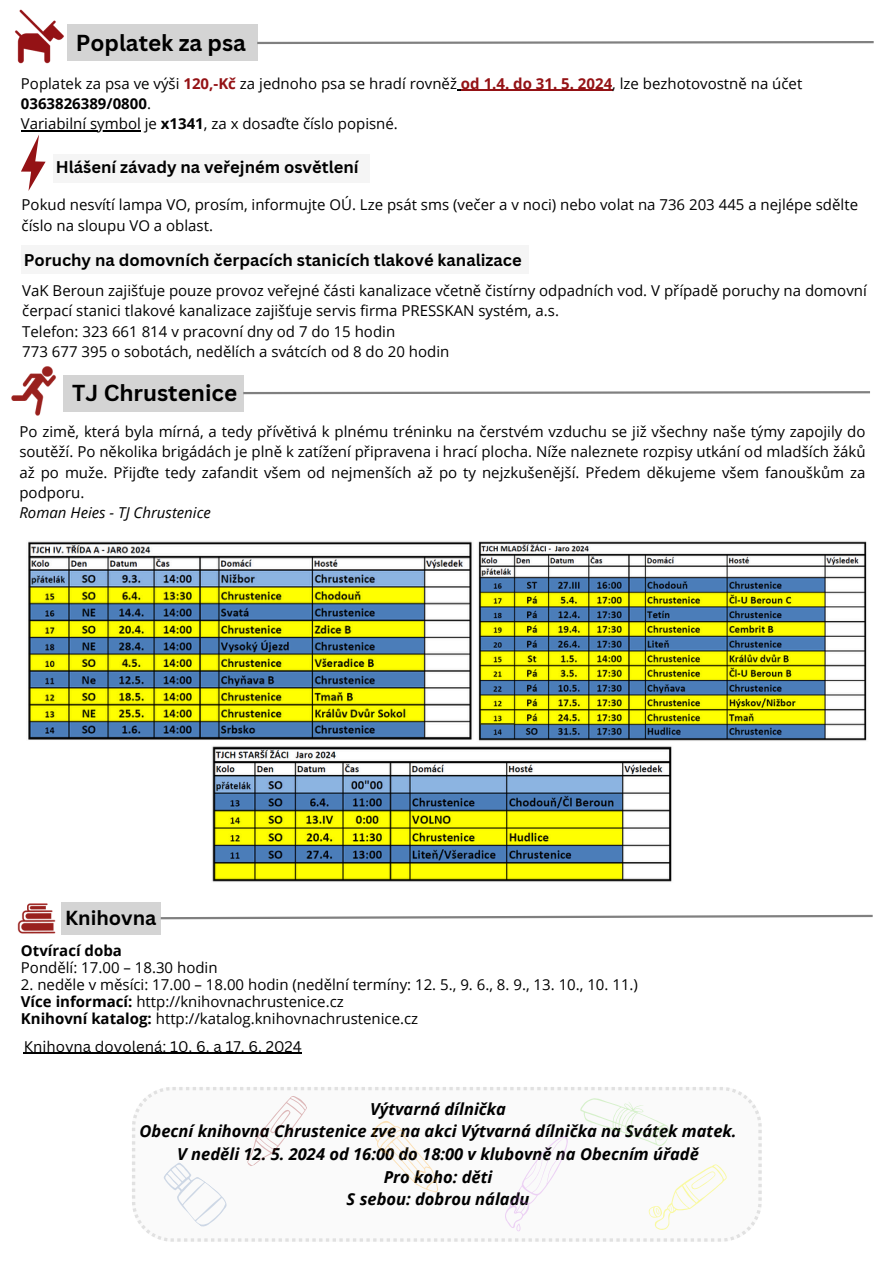
<style>
.page{position:relative;width:894px;height:1264px;background:#fff}
.page>*{position:absolute;margin:0;border:0;box-sizing:border-box;transform-origin:0 0}
.t1{font:700 22.5px "Canva Sans";color:#000}
.t2{font:700 19.8px "Canva Sans";color:#000}
.t3{font:italic 700 16.5px/22.5px "Open Sans";color:#000;text-align:center}
.t4{font:700 16.5px "Canva Sans";color:#000}
.t5{font:15px/20.2px "Open Sans";color:#000}
.t6{font:15px "Canva Sans";color:#000}
.t7{font:italic 15px "Open Sans";color:#000}
.t8{font:700 15px "Open Sans";color:#000}
.s1{font-weight:700;color:#941215}
.s2{font-weight:700}
</style>
<div class="page">
<div style="left:67px;top:24px;width:190px;height:37px;background:#d4d4d4"></div>
<svg style="left:257px;top:41px;width:617px;height:3px;background:#a0a0a0"></svg>
<div style="left:53px;top:154px;width:316px;height:28px;background:#f5f5f5"></div>
<img style="left:14px;top:9px;width:50px;height:55px">
<div style="left:21px;top:246px;width:507px;height:28px;background:#f5f5f5"></div>
<img style="left:11px;top:366px;width:55px;height:50px">
<div style="left:63px;top:374px;width:180px;height:37px;background:#d4d4d4"></div>
<svg style="left:243px;top:391px;width:627px;height:3px;background:#a0a0a0"></svg>
<img style="left:28px;top:541px;width:444px;height:199px">
<img style="left:478px;top:541px;width:389px;height:200px">
<img style="left:212px;top:746px;width:460px;height:136px">
<hr style="left:480px;top:723px;width:34px;height:1px;background:#000">
<div style="left:61px;top:902px;width:100px;height:32px;background:#d4d4d4"></div>
<svg style="left:160px;top:914px;width:713px;height:5px"></svg>
<img style="left:17px;top:903px;width:49px;height:32px">
<svg style="left:132px;top:1087px;width:629px;height:154px"></svg>
<svg style="left:153px;top:1092px;width:166px;height:139px"></svg>
<svg style="left:648px;top:1164px;width:78px;height:65px"></svg>
<svg style="left:580px;top:1098px;width:89px;height:48px"></svg>
<svg style="left:373px;top:1120px;width:65px;height:72px"></svg>
<svg style="left:504px;top:1136px;width:63px;height:95px"></svg>
<svg style="left:21px;top:135px;width:25px;height:56px"></svg>
<hr style="left:461px;top:90px;width:151px;height:1px;background:#941215">
<hr style="left:21px;top:130px;width:120px;height:1px;background:#000">
<hr style="left:24px;top:1052px;width:278px;height:1px;background:#000">
<p class="t1" style="left:76px;top:27px;width:172px">Poplatek za psa</p>
<h1 class="t5" style="left:21px;top:73px;width:782px">Poplatek za psa ve výši <span class="s1">120,-Kč</span> za jednoho psa se hradí rovněž <span class="s1">od 1.4. do 31. 5. 2024</span>, lze bezhotovostně na účet<br><span class="s2">0363826389/0800</span>.</h1>
<p class="t5" style="left:21px;top:113px;width:378px">Variabilní symbol je <span class="s2">x1341</span>, za x dosaďte číslo popisné.</p>
<h1 class="t4" style="left:56px;top:156px;width:304px">Hlášení závady na veřejném osvětlení</h1>
<p class="t5" style="left:22px;top:194px;width:837px">Pokud nesvítí lampa VO, prosím, informujte OÚ. Lze psát sms (večer a v noci) nebo volat na 736 203 445 a nejlépe sdělte číslo na sloupu VO a oblast.</p>
<p class="t4" style="left:24px;top:248px;width:499px">Poruchy na domovních čerpacích stanicích tlakové kanalizace</p>
<p class="t5" style="left:22px;top:280px;width:845px">VaK Beroun zajišťuje pouze provoz veřejné části kanalizace včetně čistírny odpadních vod. V případě poruchy na domovní čerpací stanici tlakové kanalizace zajišťuje servis firma PRESSKAN systém, a.s.</p>
<p class="t5" style="left:22px;top:321px;width:374px">Telefon: 323 661 814 v pracovní dny od 7 do 15 hodin</p>
<p class="t5" style="left:22px;top:341px;width:428px">773 677 395 o sobotách, nedělích a svátcích od 8 do 20 hodin</p>
<p class="t1" style="left:72px;top:376px;width:166px">TJ Chrustenice</p>
<p class="t5" style="left:19px;top:421px;width:847px;text-align:justify">Po zimě, která byla mírná, a tedy přívětivá k plnému tréninku na čerstvém vzduchu se již všechny naše týmy zapojily do soutěží. Po několika brigádách je plně k zatížení připravena i hrací plocha. Níže naleznete rozpisy utkání od mladších žáků až po muže. Přijďte tedy zafandit všem od nejmenších až po ty nejzkušenější. Předem děkujeme všem fanouškům za podporu.</p>
<p class="t7" style="left:19px;top:502px;width:193px">Roman Heies - TJ Chrustenice</p>
<h2 class="t2" style="left:65px;top:904px;width:93px">Knihovna</h2>
<p class="t8" style="left:21px;top:939px;width:102px">Otvírací doba</p>
<p class="t5" style="left:21px;top:956px;width:198px">Pondělí: 17.00 – 18.30 hodin</p>
<p class="t5" style="left:21px;top:973px;width:618px">2. neděle v měsíci: 17.00 – 18.00 hodin (nedělní termíny: 12. 5., 9. 6., 8. 9., 13. 10., 10. 11.)</p>
<p class="t5" style="left:21px;top:990px;width:324px"><span class="s2">Více informací:</span> http://knihovnachrustenice.cz</p>
<p class="t5" style="left:21px;top:1007px;width:399px"><span class="s2">Knihovní katalog:</span> http://katalog.knihovnachrustenice.cz</p>
<p class="t6" style="left:24px;top:1035px;width:279px">Knihovna dovolená: 10. 6. a 17. 6. 2024</p>
<p class="t3" style="left:139px;top:1097px;width:598px">Výtvarná dílnička<br>Obecní knihovna Chrustenice zve na akci Výtvarná dílnička na Svátek matek.<br>V neděli 12. 5. 2024 od 16:00 do 18:00 v klubovně na Obecním úřadě<br>Pro koho: děti<br>S sebou: dobrou náladu</p>
</div>
